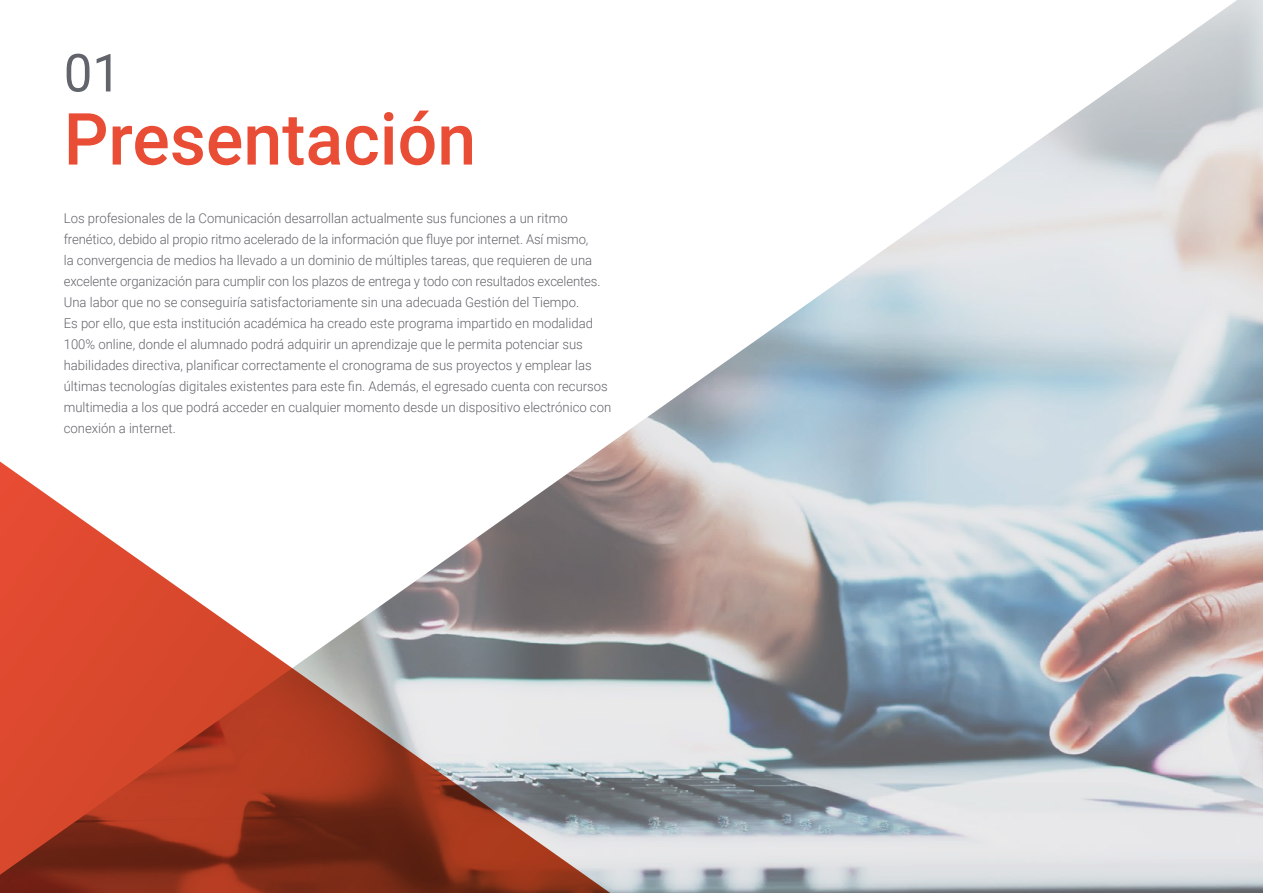
<style>
.page{position:relative;width:1263px;height:893px;background:#fff}
.page>*{position:absolute;margin:0;border:0;box-sizing:border-box;transform-origin:0 0}
.t1{font:500 72px "Roboto";color:#e94d35}
.t2{font:52.5px "Roboto";color:#61646a}
.t3{font:300 13.5px/21px "Roboto";color:#61646a}
</style>
<div class="page">
<img style="left:607px;top:0;width:656px;height:893px">
<svg style="left:0;top:446px;width:640px;height:447px"></svg>
<h2 class="t2" style="left:64px;top:36px;width:59px">01</h2>
<h1 class="t1" style="left:64px;top:89px;width:414px">Presentación</h1>
<p class="t3" style="left:64px;top:207px;width:549px">Los profesionales de la Comunicación desarrollan actualmente sus funciones a un ritmo frenético, debido al propio ritmo acelerado de la información que fluye por internet. Así mismo,<br>la convergencia de medios ha llevado a un dominio de múltiples tareas, que requieren de una excelente organización para cumplir con los plazos de entrega y todo con resultados excelentes.<br>Una labor que no se conseguiría satisfactoriamente sin una adecuada Gestión del Tiempo.<br>Es por ello, que esta institución académica ha creado este programa impartido en modalidad 100% online, donde el alumnado podrá adquirir un aprendizaje que le permita potenciar sus habilidades directiva, planificar correctamente el cronograma de sus proyectos y emplear las últimas tecnologías digitales existentes para este fin. Además, el egresado cuenta con recursos multimedia a los que podrá acceder en cualquier momento desde un dispositivo electrónico con conexión a internet.</p>
</div>
